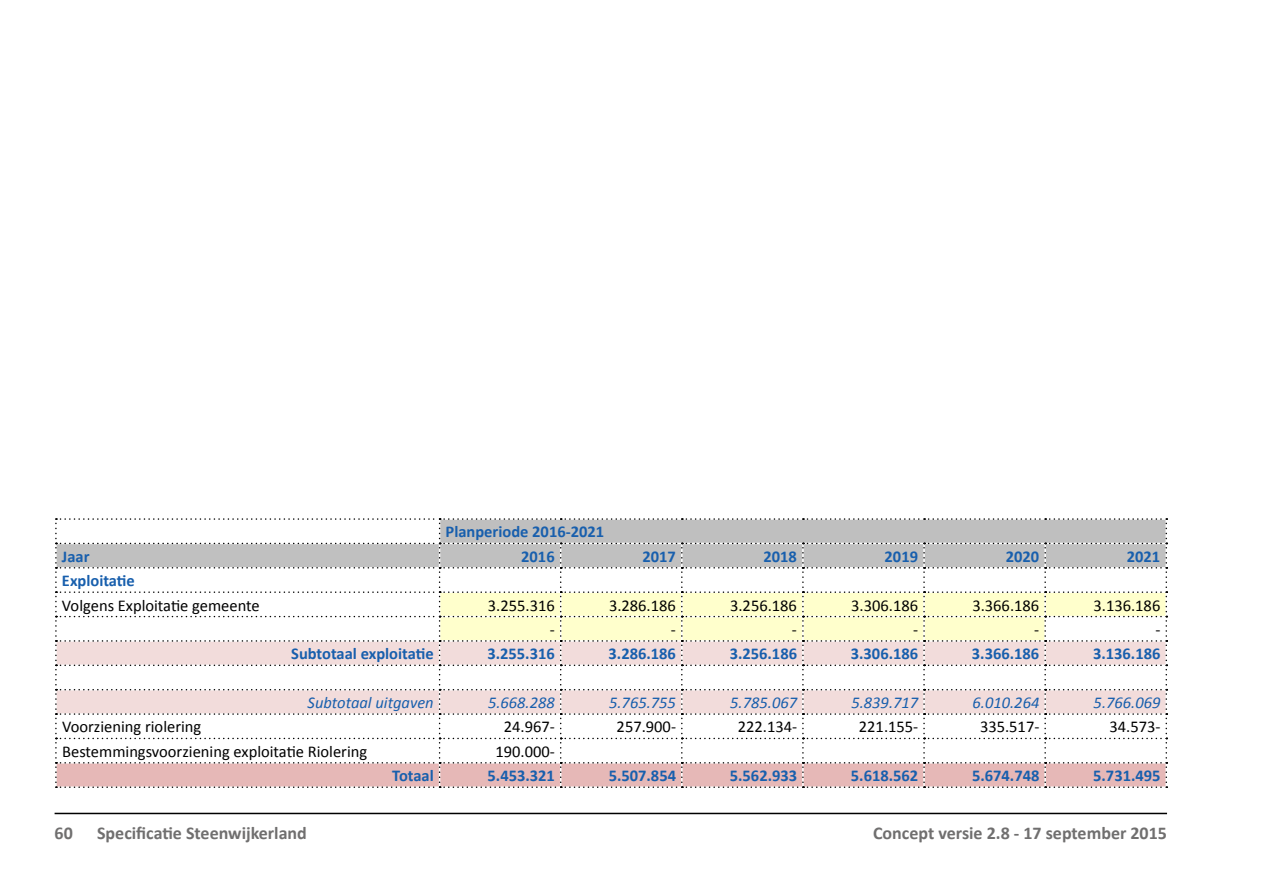
<style>
.page{position:relative;width:1263px;height:893px;background:#fff}
.page>*{position:absolute;margin:0;border:0;box-sizing:border-box;transform-origin:0 0}
.t1{font:700 18px "Calibri";color:#706f6f}
.t2{font:16.5px "Calibri";color:#000}
.t3{font:700 16.5px "Calibri";color:#185fad}
.t4{font:italic 16.5px "Calibri";color:#185fad}
</style>
<div class="page">
<hr style="left:55px;top:813px;width:1112px;height:1px;background:#000">
<svg style="left:55px;top:518px;width:1112px;height:270px"></svg>
<p class="t3" style="left:446px;top:520px;width:160px">Planperiode 2016-2021</p>
<p class="t3" style="left:62px;top:545px;width:29px">Jaar</p>
<p class="t3" style="left:521px;top:545px;width:35px">2016</p>
<p class="t3" style="left:642px;top:545px;width:35px">2017</p>
<p class="t3" style="left:763px;top:545px;width:35px">2018</p>
<p class="t3" style="left:885px;top:545px;width:35px">2019</p>
<p class="t3" style="left:1006px;top:545px;width:35px">2020</p>
<p class="t3" style="left:1127px;top:545px;width:35px">2021</p>
<p class="t3" style="left:62px;top:569px;width:74px">Exploitatie</p>
<p class="t2" style="left:62px;top:594px;width:199px">Volgens Exploitatie gemeente</p>
<p class="t2" style="left:488px;top:594px;width:68px">3.255.316</p>
<p class="t2" style="left:609px;top:594px;width:68px">3.286.186</p>
<p class="t2" style="left:730px;top:594px;width:68px">3.256.186</p>
<p class="t2" style="left:851px;top:594px;width:68px">3.306.186</p>
<p class="t2" style="left:972px;top:594px;width:68px">3.366.186</p>
<p class="t2" style="left:1093px;top:594px;width:68px">3.136.186</p>
<p class="t2" style="left:550px;top:618px;width:7px">-</p>
<p class="t2" style="left:671px;top:618px;width:7px">-</p>
<p class="t2" style="left:792px;top:618px;width:7px">-</p>
<p class="t2" style="left:913px;top:618px;width:7px">-</p>
<p class="t2" style="left:1034px;top:618px;width:7px">-</p>
<p class="t2" style="left:1155px;top:618px;width:7px">-</p>
<p class="t3" style="left:291px;top:642px;width:144px">Subtotaal exploitatie</p>
<p class="t3" style="left:487px;top:642px;width:69px">3.255.316</p>
<p class="t3" style="left:609px;top:642px;width:69px">3.286.186</p>
<p class="t3" style="left:730px;top:642px;width:69px">3.256.186</p>
<p class="t3" style="left:851px;top:642px;width:69px">3.306.186</p>
<p class="t3" style="left:972px;top:642px;width:69px">3.366.186</p>
<p class="t3" style="left:1093px;top:642px;width:69px">3.136.186</p>
<p class="t4" style="left:308px;top:691px;width:128px">Subtotaal uitgaven</p>
<p class="t4" style="left:488px;top:691px;width:68px">5.668.288</p>
<p class="t4" style="left:609px;top:691px;width:68px">5.765.755</p>
<p class="t4" style="left:730px;top:691px;width:68px">5.785.067</p>
<p class="t4" style="left:851px;top:691px;width:68px">5.839.717</p>
<p class="t4" style="left:972px;top:691px;width:68px">6.010.264</p>
<p class="t4" style="left:1094px;top:691px;width:68px">5.766.069</p>
<p class="t2" style="left:62px;top:715px;width:141px">Voorziening riolering</p>
<p class="t2" style="left:504px;top:715px;width:53px">24.967-</p>
<p class="t2" style="left:617px;top:715px;width:61px">257.900-</p>
<p class="t2" style="left:738px;top:715px;width:61px">222.134-</p>
<p class="t2" style="left:859px;top:715px;width:61px">221.155-</p>
<p class="t2" style="left:980px;top:715px;width:61px">335.517-</p>
<p class="t2" style="left:1109px;top:715px;width:53px">34.573-</p>
<p class="t2" style="left:62px;top:740px;width:307px">Bestemmingsvoorziening exploitatie Riolering</p>
<p class="t2" style="left:495px;top:740px;width:61px">190.000-</p>
<p class="t3" style="left:392px;top:764px;width:43px">Totaal</p>
<p class="t3" style="left:488px;top:764px;width:69px">5.453.321</p>
<p class="t3" style="left:609px;top:764px;width:69px">5.507.854</p>
<p class="t3" style="left:730px;top:764px;width:69px">5.562.933</p>
<p class="t3" style="left:851px;top:764px;width:69px">5.618.562</p>
<p class="t3" style="left:972px;top:764px;width:69px">5.674.748</p>
<p class="t3" style="left:1093px;top:764px;width:69px">5.731.495</p>
<p class="t1" style="left:55px;top:820px;width:20px">60</p>
<p class="t1" style="left:97px;top:820px;width:211px">Specificatie Steenwijkerland</p>
<p class="t1" style="left:873px;top:820px;width:295px">Concept versie 2.8 - 17 september 2015</p>
</div>
